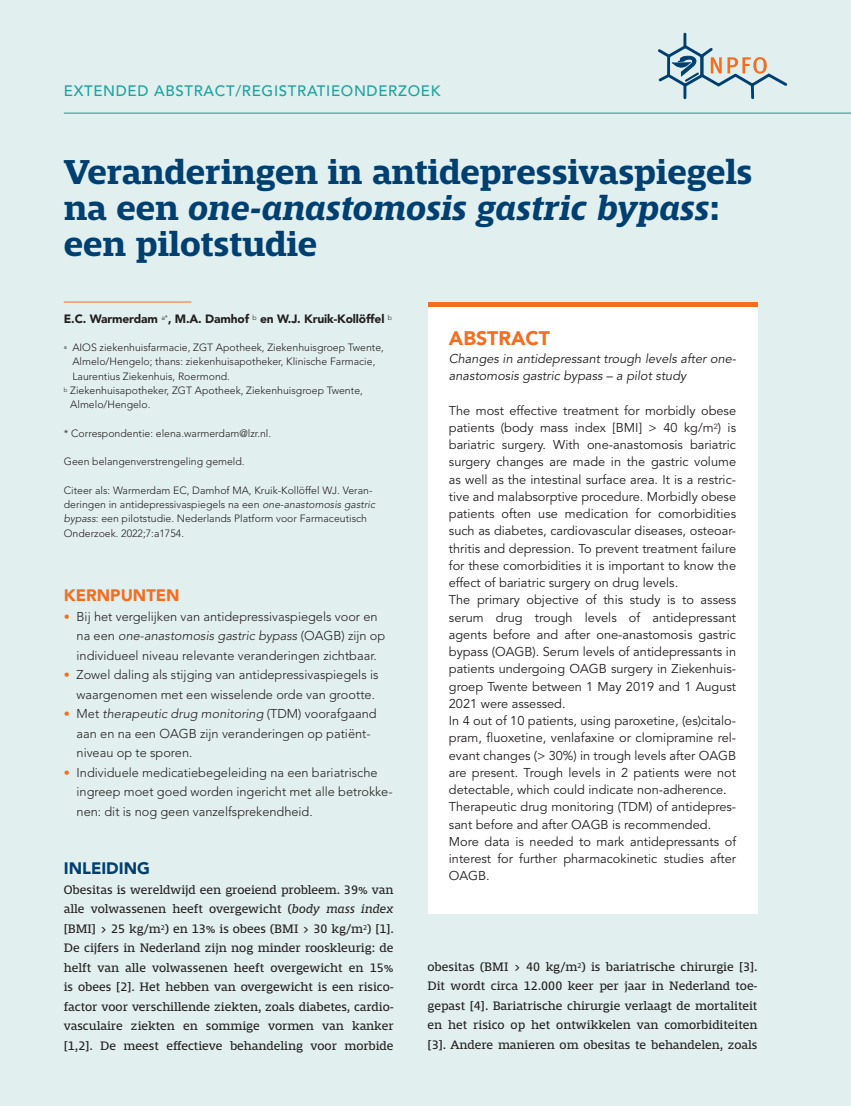
<style>
.page{position:relative;width:851px;height:1106px;background:#fff}
.page>*{position:absolute;margin:0;border:0;box-sizing:border-box;transform-origin:0 0}
.t1{font:700 36px/36px "Mislab Std";color:#004071}
.t2{font:900 19.5px "Avenir LT Std";color:#f36e21}
.t3{font:900 16.5px "Avenir LT Std";color:#f36e21}
.t4{font:900 16.5px "Avenir LT Std";color:#004071}
.t5{font:500 15px "Avenir LT Std";letter-spacing:.045em;color:#20a19d}
.t6{font:12.75px/17.2px "Avenir LT Std";color:#231f20}
.t7{font:12.75px/19.5px "Mislab Std";color:#231f20;text-align:justify}
.t8{font:300 12.75px/19.5px "Avenir LT Std";color:#231f20}
.t9{font:italic 12.75px/17.2px "Avenir LT Std";color:#231f20}
.t10{font:900 12px "Avenir LT Std";letter-spacing:-.01em;color:#231f20}
.t11{font:300 10.5px/14.2px "Avenir LT Std";color:#231f20}
.s1{font-style:italic}
.s2{font-weight:900;font-size:12.3px;color:#f36e21}
</style>
<div class="page">
<div style="left:0;top:0;width:850px;height:1106px;background:#e2efef"></div>
<svg style="left:658px;top:32px;width:130px;height:68px"></svg>
<hr style="left:64px;top:113px;width:786px;height:1px;background:#20a19d">
<hr style="left:64px;top:302px;width:127px;height:1px;background:#f36e21">
<div style="left:427px;top:302px;width:330px;height:611px;background:#fff"></div>
<hr style="left:427px;top:302px;width:330px;height:4px;background:#f36e21">
<p class="t5" style="left:64px;top:83px;width:378px">EXTENDED ABSTRACT/REGISTRATIEONDERZOEK</p>
<h1 class="t1" style="left:64px;top:155px;width:690px">Veranderingen in antidepressivaspiegels na een <span class="s1">one-anastomosis gastric bypass</span>: een pilotstudie</h1>
<p class="t10" style="left:64px;top:311px;width:330px">E.C. Warmerdam <sup>a*</sup>, M.A. Damhof <sup>b</sup> en W.J. Kruik-Kollöffel <sup>b</sup></p>
<p class="t11" style="left:64px;top:340px;width:321px"><sup>a</sup> AIOS ziekenhuisfarmacie, ZGT Apotheek, Ziekenhuisgroep Twente,</p>
<p class="t11" style="left:72px;top:355px;width:304px">Almelo/Hengelo; thans: ziekenhuisapotheker, Klinische Farmacie,</p>
<p class="t11" style="left:72px;top:369px;width:159px">Laurentius Ziekenhuis, Roermond.</p>
<p class="t11" style="left:64px;top:383px;width:300px"><sup>b</sup> Ziekenhuisapotheker, ZGT Apotheek, Ziekenhuisgroep Twente,</p>
<p class="t11" style="left:70px;top:397px;width:82px">Almelo/Hengelo.</p>
<p class="t11" style="left:64px;top:426px;width:209px">* Correspondentie: elena.warmerdam@lzr.nl.</p>
<p class="t11" style="left:64px;top:454px;width:182px">Geen belangenverstrengeling gemeld.</p>
<p class="t11" style="left:64px;top:483px;width:313px">Citeer als: Warmerdam EC, Damhof MA, Kruik-Kollöffel WJ. Veran&shy;deringen in antidepressivaspiegels na een <span class="s1">one-anastomosis gastric bypass</span>: een pilotstudie. Nederlands Platform voor Farmaceutisch Onderzoek. 2022;7:a1754.</p>
<p class="t3" style="left:64px;top:585px;width:117px">KERNPUNTEN</p>
<p class="t8" style="left:77px;top:606px;width:310px;text-indent:-13px"><span class="s2">•</span> Bij het vergelijken van antidepressivaspiegels voor en na een <span class="s1">one-anastomosis gastric bypass</span> (OAGB) zijn op individueel niveau relevante veranderingen zichtbaar.</p>
<p class="t8" style="left:64px;top:665px;width:316px;text-align:right"><span class="s2">•</span> Zowel daling als stijging van antidepressivaspiegels is waargenomen met een wisselende orde van grootte.</p>
<p class="t8" style="left:77px;top:704px;width:301px;text-indent:-13px"><span class="s2">•</span> Met <span class="s1">therapeutic drug monitoring</span> (TDM) voorafgaand aan en na een OAGB zijn veranderingen op patiënt&shy;niveau op te sporen.</p>
<p class="t8" style="left:77px;top:762px;width:317px;text-indent:-13px"><span class="s2">•</span> Individuele medicatiebegeleiding na een bariatrische ingreep moet goed worden ingericht met alle betrokke&shy;nen: dit is nog geen vanzelfsprekendheid.</p>
<p class="t4" style="left:64px;top:858px;width:88px">INLEIDING</p>
<p class="t7" style="left:64px;top:880px;width:331px">Obesitas is wereldwijd een groeiend probleem. 39% van alle volwassenen heeft overgewicht (<span class="s1">body mass index </span>[BMI] &gt; 25 kg/m<sup>2</sup>) en 13% is obees (BMI &gt; 30 kg/m<sup>2</sup>) [1].<br>De cijfers in Nederland zijn nog minder rooskleurig: de helft van alle volwassenen heeft overgewicht en 15% is obees [2]. Het hebben van overgewicht is een risico&shy;factor voor verschillende ziekten, zoals diabetes, cardio&shy;vasculaire ziekten en sommige vormen van kanker [1,2]. De meest effectieve behandeling voor morbide</p>
<h2 class="t2" style="left:449px;top:327px;width:103px">ABSTRACT</h2>
<p class="t9" style="left:449px;top:350px;width:289px">Changes in antidepressant trough levels after one&shy;anastomosis gastric bypass – a pilot study</p>
<p class="t6" style="left:449px;top:402px;width:289px">The most effective treatment for morbidly obese patients (body mass index [BMI] &gt; 40 kg/m<sup>2</sup>) is bariatric surgery. With one-anastomosis bariatric surgery changes are made in the gastric volume as well as the intestinal surface area. It is a restric&shy;tive and malabsorptive procedure. Morbidly obese patients often use medication for comorbidities such as diabetes, cardiovascular diseases, osteoar&shy;thritis and depression. To prevent treatment failure for these comorbidities it is important to know the effect of bariatric surgery on drug levels.<br>The primary objective of this study is to assess serum drug trough levels of antidepressant agents before and after one-anastomosis gastric bypass (OAGB). Serum levels of antidepressants in patients undergoing OAGB surgery in Ziekenhuis&shy;groep Twente between 1 May 2019 and 1 August 2021 were assessed.<br>In 4 out of 10 patients, using paroxetine, (es)citalo&shy;pram, fluoxetine, venlafaxine or clomipramine rel&shy;evant changes (&gt; 30%) in trough levels after OAGB are present. Trough levels in 2 patients were not detectable, which could indicate non-adherence.<br>Therapeutic drug monitoring (TDM) of antidepres&shy;sant before and after OAGB is recommended.<br>More data is needed to mark antidepressants of interest for further pharmacokinetic studies after OAGB.</p>
<p class="t7" style="left:427px;top:957px;width:331px">obesitas (BMI &gt; 40 kg/m<sup>2</sup>) is bariatrische chirurgie [3].<br>Dit wordt circa 12.000 keer per jaar in Nederland toe&shy;gepast [4]. Bariatrische chirurgie verlaagt de mortaliteit en het risico op het ontwikkelen van comorbiditeiten [3]. Andere manieren om obesitas te behandelen, zoals</p>
</div>
